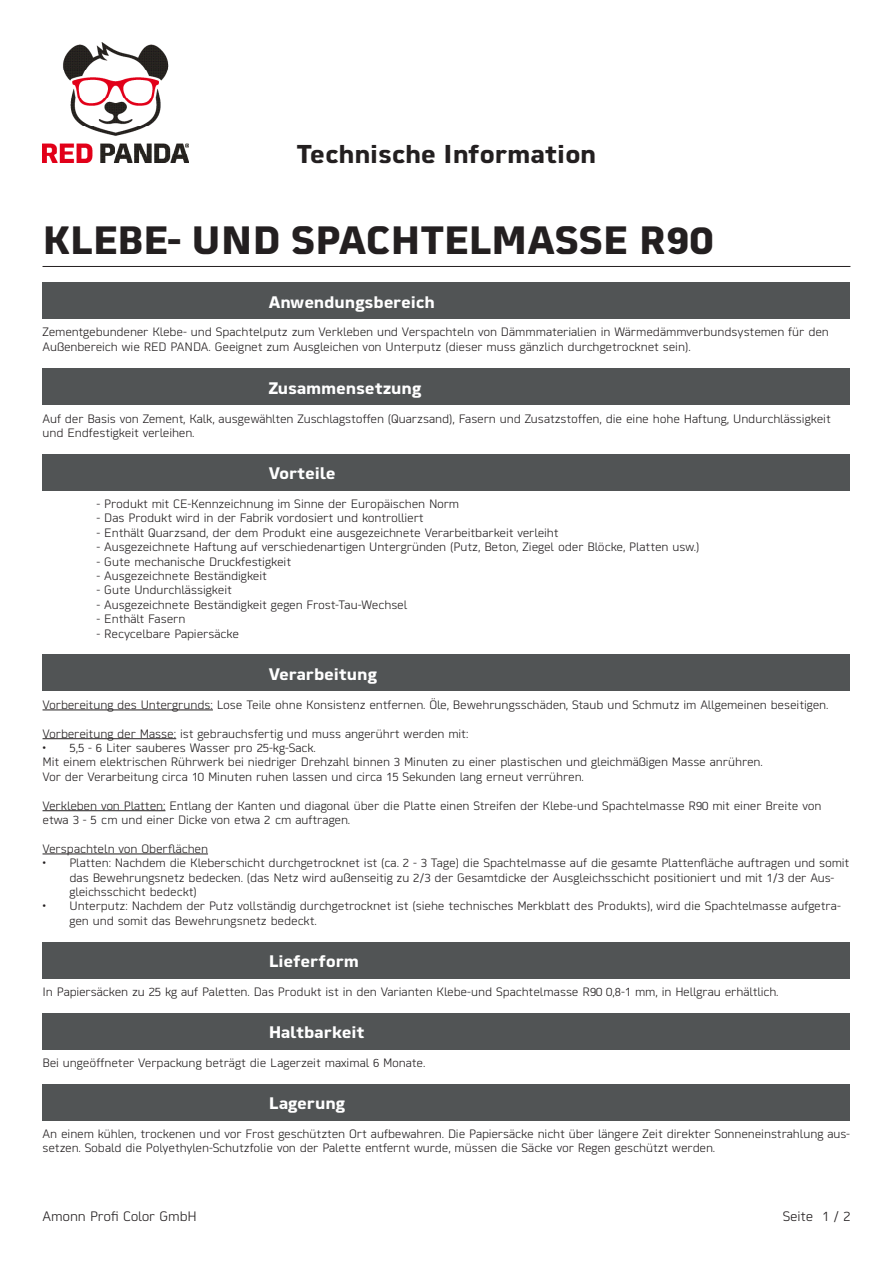
<style>
.page{position:relative;width:893px;height:1263px;background:#fff}
.page>*{position:absolute;margin:0;border:0;box-sizing:border-box;transform-origin:0 0}
.t1{font:700 39px "Martian B";color:#231f20}
.t2{font:700 25.5px "Martian B";letter-spacing:-.01em;color:#231f20}
.Überschrift_Sektion{font:700 16.5px "Martian B";letter-spacing:-.01em;color:#fff}
.t3{font:300 13.5px "Martian B";letter-spacing:-.02em;color:#231f20}
.Überschrift_Sektion-2{font:300 12px/14.4px "Martian B";letter-spacing:-.01em;color:#231f20}
</style>
<div class="page">
<hr style="left:43px;top:266px;width:807px;height:1px;background:#231f20">
<img style="left:43px;top:43px;width:145px;height:120px">
<div style="left:43px;top:282px;width:807px;height:37px;background:#515455"></div>
<div style="left:43px;top:368px;width:807px;height:37px;background:#515455"></div>
<div style="left:43px;top:454px;width:807px;height:36px;background:#515455"></div>
<div style="left:43px;top:655px;width:807px;height:36px;background:#515455"></div>
<hr style="left:43px;top:710px;width:170px;height:1px;background:#231f20">
<hr style="left:43px;top:738px;width:133px;height:1px;background:#231f20">
<hr style="left:43px;top:810px;width:122px;height:1px;background:#231f20">
<hr style="left:43px;top:854px;width:165px;height:1px;background:#231f20">
<div style="left:43px;top:942px;width:807px;height:36px;background:#515455"></div>
<div style="left:43px;top:1013px;width:807px;height:36px;background:#515455"></div>
<div style="left:43px;top:1084px;width:807px;height:36px;background:#515455"></div>
<h2 class="t2" style="left:297px;top:134px;width:301px">Technische Information</h2>
<h1 class="t1" style="left:43px;top:210px;width:672px">KLEBE- UND SPACHTELMASSE R90</h1>
<p class="Überschrift_Sektion" style="left:269px;top:289px;width:168px">Anwendungsbereich</p>
<p class="Überschrift_Sektion-2" style="left:43px;top:324px;width:788px;line-height:15px">Zementgebundener Klebe- und Spachtelputz zum Verkleben und Verspachteln von Dämmmaterialien in Wärmedämmverbundsystemen für den<br>Außenbereich wie RED PANDA. Geeignet zum Ausgleichen von Unterputz (dieser muss gänzlich durchgetrocknet sein).</p>
<p class="Überschrift_Sektion" style="left:269px;top:375px;width:154px">Zusammensetzung</p>
<p class="Überschrift_Sektion-2" style="left:43px;top:410px;width:790px">Auf der Basis von Zement, Kalk, ausgewählten Zuschlagstoffen (Quarzsand), Fasern und Zusatzstoffen, die eine hohe Haftung, Undurchlässigkeit und Endfestigkeit verleihen.</p>
<p class="Überschrift_Sektion" style="left:269px;top:460px;width:68px">Vorteile</p>
<p class="Überschrift_Sektion-2" style="left:97px;top:496px;width:364px">- Produkt mit CE-Kennzeichnung im Sinne der Europäischen Norm</p>
<p class="Überschrift_Sektion-2" style="left:97px;top:510px;width:329px">- Das Produkt wird in der Fabrik vordosiert und kontrolliert</p>
<p class="Überschrift_Sektion-2" style="left:97px;top:525px;width:463px">- Enthält Quarzsand, der dem Produkt eine ausgezeichnete Verarbeitbarkeit verleiht</p>
<p class="Überschrift_Sektion-2" style="left:97px;top:539px;width:604px">- Ausgezeichnete Haftung auf verschiedenartigen Untergründen (Putz, Beton, Ziegel oder Blöcke, Platten usw.)</p>
<p class="Überschrift_Sektion-2" style="left:97px;top:553px;width:196px">- Gute mechanische Druckfestigkeit</p>
<p class="Überschrift_Sektion-2" style="left:97px;top:568px;width:172px">- Ausgezeichnete Beständigkeit</p>
<p class="Überschrift_Sektion-2" style="left:97px;top:582px;width:137px">- Gute Undurchlässigkeit</p>
<p class="Überschrift_Sektion-2" style="left:97px;top:597px;width:312px">- Ausgezeichnete Beständigkeit gegen Frost-Tau-Wechsel</p>
<p class="Überschrift_Sektion-2" style="left:97px;top:611px;width:90px">- Enthält Fasern</p>
<p class="Überschrift_Sektion-2" style="left:97px;top:625px;width:144px">- Recycelbare Papiersäcke</p>
<p class="Überschrift_Sektion" style="left:269px;top:661px;width:110px">Verarbeitung</p>
<p class="Überschrift_Sektion-2" style="left:43px;top:696px;width:787px">Vorbereitung des Untergrunds: Lose Teile ohne Konsistenz entfernen. Öle, Bewehrungsschäden, Staub und Schmutz im Allgemeinen beseitigen.</p>
<p class="Überschrift_Sektion-2" style="left:43px;top:725px;width:427px">Vorbereitung der Masse: ist gebrauchsfertig und muss angerührt werden mit:</p>
<p class="Überschrift_Sektion-2" style="left:43px;top:740px;width:275px">• 5,5 - 6 Liter sauberes Wasser pro 25-kg-Sack.</p>
<p class="Überschrift_Sektion-2" style="left:43px;top:754px;width:722px">Mit einem elektrischen Rührwerk bei niedriger Drehzahl binnen 3 Minuten zu einer plastischen und gleichmäßigen Masse anrühren.</p>
<p class="Überschrift_Sektion-2" style="left:43px;top:768px;width:543px">Vor der Verarbeitung circa 10 Minuten ruhen lassen und circa 15 Sekunden lang erneut verrühren.</p>
<p class="Überschrift_Sektion-2" style="left:43px;top:797px;width:780px">Verkleben von Platten: Entlang der Kanten und diagonal über die Platte einen Streifen der Klebe-und Spachtelmasse R90 mit einer Breite von etwa 3 - 5 cm und einer Dicke von etwa 2 cm auftragen.</p>
<p class="Überschrift_Sektion-2" style="left:43px;top:840px;width:167px">Verspachteln von Oberflächen</p>
<p class="Überschrift_Sektion-2" style="left:70px;top:855px;width:781px;text-indent:-27px">• Platten: Nachdem die Kleberschicht durchgetrocknet ist (ca. 2 - 3 Tage) die Spachtelmasse auf die gesamte Plattenfläche auftragen und somit das Bewehrungsnetz bedecken. (das Netz wird außenseitig zu 2/3 der Gesamtdicke der Ausgleichsschicht positioniert und mit 1/3 der Aus&shy;gleichsschicht bedeckt)</p>
<p class="Überschrift_Sektion-2" style="left:70px;top:898px;width:773px;text-indent:-27px">• Unterputz: Nachdem der Putz vollständig durchgetrocknet ist (siehe technisches Merkblatt des Produkts), wird die Spachtelmasse aufgetra&shy;gen und somit das Bewehrungsnetz bedeckt.</p>
<p class="Überschrift_Sektion" style="left:269px;top:948px;width:92px">Lieferform</p>
<p class="Überschrift_Sektion-2" style="left:43px;top:983px;width:738px">In Papiersäcken zu 25 kg auf Paletten. Das Produkt ist in den Varianten Klebe-und Spachtelmasse R90 0,8-1 mm, in Hellgrau erhältlich.</p>
<p class="Überschrift_Sektion" style="left:269px;top:1019px;width:97px">Haltbarkeit</p>
<p class="Überschrift_Sektion-2" style="left:43px;top:1055px;width:384px">Bei ungeöffneter Verpackung beträgt die Lagerzeit maximal 6 Monate.</p>
<p class="Überschrift_Sektion" style="left:269px;top:1090px;width:78px">Lagerung</p>
<p class="Überschrift_Sektion-2" style="left:43px;top:1126px;width:809px">An einem kühlen, trockenen und vor Frost geschützten Ort aufbewahren. Die Papiersäcke nicht über längere Zeit direkter Sonneneinstrahlung aus&shy;setzen. Sobald die Polyethylen-Schutzfolie von der Palette entfernt wurde, müssen die Säcke vor Regen geschützt werden.</p>
<p class="t3" style="left:43px;top:1206px;width:156px">Amonn Profi Color GmbH</p>
<p class="t3" style="left:783px;top:1206px;width:69px">Seite 1 / 2</p>
</div>
